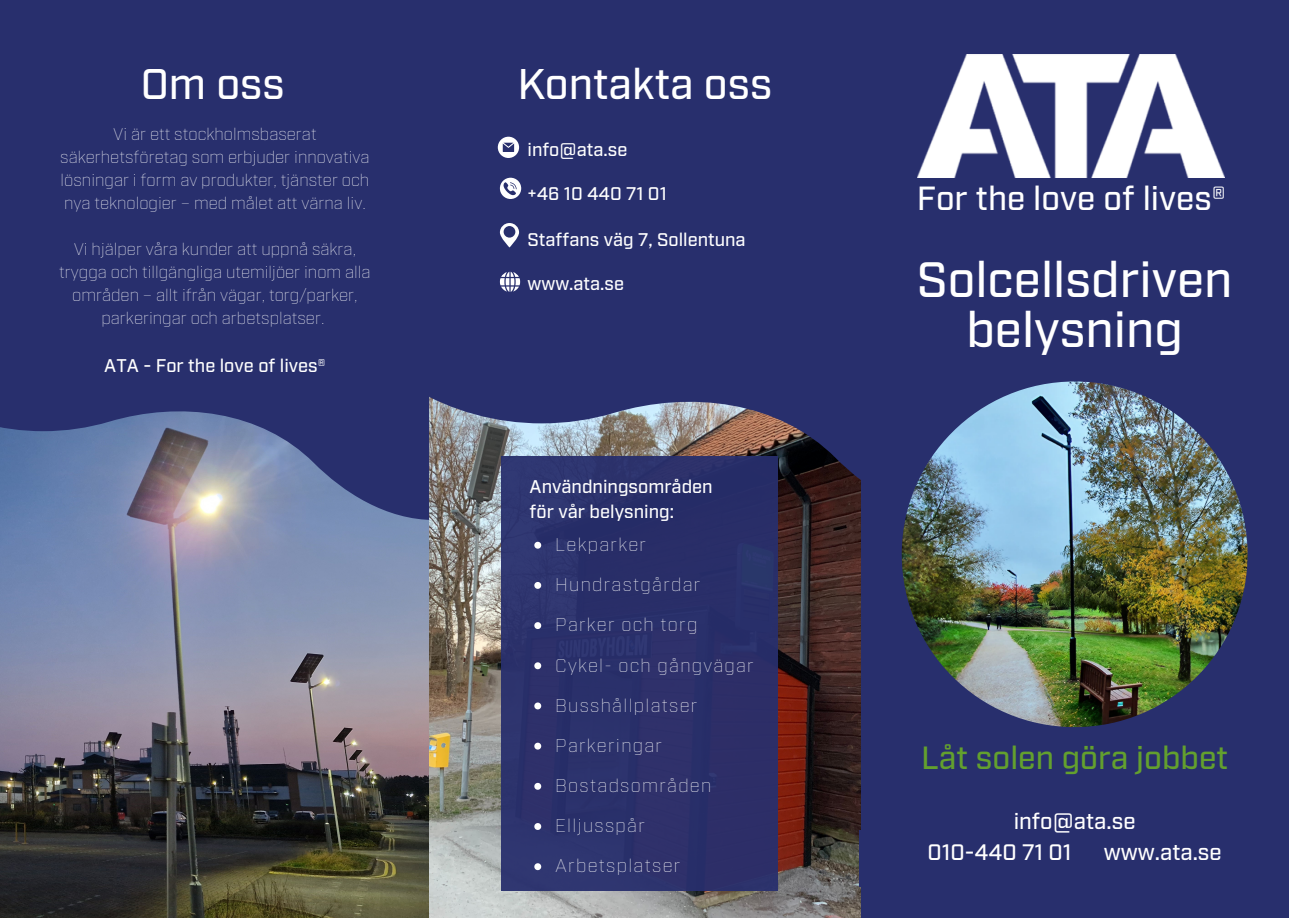
<style>
.page{position:relative;width:1289px;height:918px;background:#fff}
.page>*{position:absolute;margin:0;border:0;box-sizing:border-box;transform-origin:0 0}
.t1{font:500 49.65px "Industry";color:#fff}
.t2{font:500 42.9px "Industry";color:#fff}
.t3{font:500 33.45px "Industry";color:#fff}
.t4{font:500 32.1px "Industry";color:#63a02e}
.t5{font:500 22.35px "Industry";color:#fff}
.t6{font:100 18.3px "Industry";letter-spacing:.07em;color:#fff}
.t7{font:500 18.3px "Industry";color:#fff}
.t8{font:100 16.8px/23px "Industry";color:#fff;text-align:center}
</style>
<div class="page">
<div style="left:0;top:0;width:1288px;height:918px;background:#282f6d"></div>
<img style="left:0;top:520px;width:430px;height:398px">
<svg style="left:0;top:411px;width:323px;height:109px;background:#6f7ca0"></svg>
<img style="left:430px;top:520px;width:429px;height:398px">
<svg style="left:323px;top:136px;width:633px;height:384px"></svg>
<img style="left:917px;top:54px;width:307px;height:123px">
<img style="left:901px;top:381px;width:346px;height:346px;border-radius:50%">
<div style="left:501px;top:456px;width:276px;height:435px;background:#282f6d"></div>
<svg style="left:453px;top:137px;width:406px;height:116px"></svg>
<svg style="left:500px;top:272px;width:20px;height:20px"></svg>
<svg style="left:534px;top:542px;width:7px;height:7px"></svg>
<svg style="left:534px;top:582px;width:7px;height:7px"></svg>
<svg style="left:534px;top:622px;width:7px;height:7px"></svg>
<svg style="left:534px;top:662px;width:7px;height:7px"></svg>
<svg style="left:534px;top:703px;width:7px;height:6px"></svg>
<svg style="left:534px;top:743px;width:7px;height:7px"></svg>
<svg style="left:534px;top:783px;width:7px;height:7px"></svg>
<svg style="left:534px;top:823px;width:7px;height:7px"></svg>
<svg style="left:534px;top:863px;width:7px;height:7px"></svg>
<p class="t2" style="left:141px;top:54px;width:145px">Om oss</p>
<p class="t8" style="left:60px;top:122px;width:311px">Vi är ett stockholmsbaserat säkerhetsföretag som erbjuder innovativa lösningar i form av produkter, tjänster och nya teknologier – med målet att värna liv.</p>
<p class="t8" style="left:59px;top:236px;width:313px">Vi hjälper våra kunder att uppnå säkra, trygga och tillgängliga utemiljöer inom alla områden – allt ifrån vägar, torg/parker, parkeringar och arbetsplatser.</p>
<p class="t7" style="left:104px;top:353px;width:223px">ATA - For the love of lives®</p>
<p class="t2" style="left:517px;top:54px;width:256px">Kontakta oss</p>
<p class="t7" style="left:527px;top:137px;width:101px">info@ata.se</p>
<p class="t7" style="left:527px;top:181px;width:141px">+46 10 440 71 01</p>
<p class="t7" style="left:527px;top:227px;width:220px">Staffans väg 7, Sollentuna</p>
<p class="t7" style="left:527px;top:271px;width:98px">www.ata.se</p>
<p class="t7" style="left:529px;top:474px;width:185px">Användningsområden</p>
<p class="t7" style="left:529px;top:499px;width:146px">för vår belysning:</p>
<p class="t6" style="left:555px;top:532px;width:92px">Lekparker</p>
<p class="t6" style="left:555px;top:572px;width:147px">Hundrastgårdar</p>
<p class="t6" style="left:555px;top:612px;width:144px">Parker och torg</p>
<p class="t6" style="left:555px;top:652px;width:200px">Cykel- och gångvägar</p>
<p class="t6" style="left:555px;top:693px;width:144px">Busshållplatser</p>
<p class="t6" style="left:555px;top:733px;width:108px">Parkeringar</p>
<p class="t6" style="left:555px;top:773px;width:158px">Bostadsområden</p>
<p class="t6" style="left:555px;top:813px;width:91px">Elljusspår</p>
<p class="t6" style="left:555px;top:853px;width:127px">Arbetsplatser</p>
<p class="t3" style="left:916px;top:176px;width:310px">For the love of lives®</p>
<p class="t1" style="left:916px;top:245px;width:317px">Solcellsdriven</p>
<p class="t1" style="left:966px;top:296px;width:218px">belysning</p>
<p class="t4" style="left:921px;top:735px;width:308px">Låt solen göra jobbet</p>
<p class="t5" style="left:1013px;top:806px;width:123px">info@ata.se</p>
<p class="t5" style="left:927px;top:836px;width:145px">010-440 71 01</p>
<p class="t5" style="left:1103px;top:836px;width:119px">www.ata.se</p>
</div>
